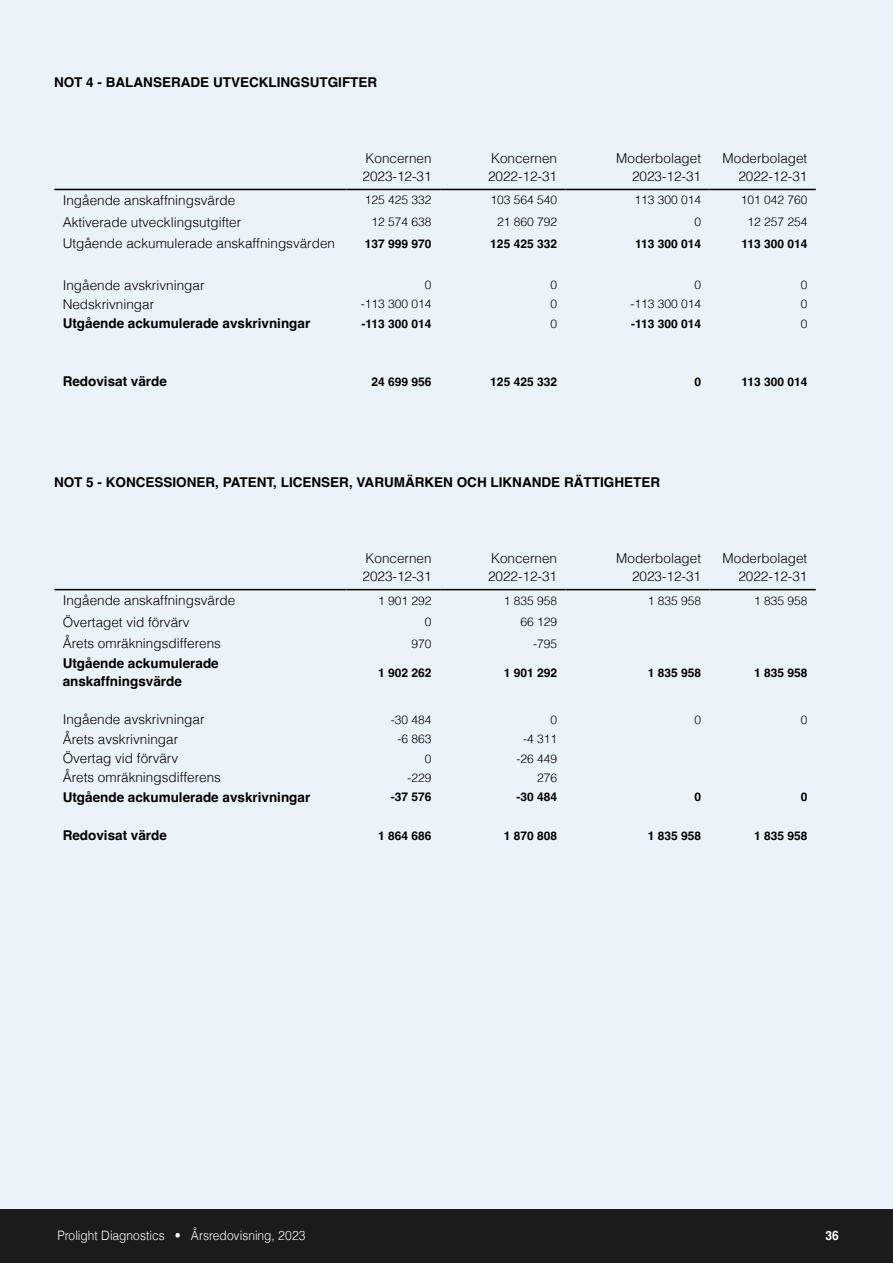
<style>
.page{position:relative;width:893px;height:1263px;background:#fff}
.page>*{position:absolute;margin:0;border:0;box-sizing:border-box;transform-origin:0 0}
.t1{font:300 13.5px/18px "Helvetica";color:#000}
.t2{font:700 13.5px/18px "Helvetica";color:#000}
.t3{font:300 12.9px "Helvetica";color:#fff;scale:.93 1}
.t4{font:700 12.9px "Helvetica";color:#fff;scale:.93 1}
.t5{font:300 12px "Helvetica";color:#000}
.t6{font:700 12px "Helvetica";color:#000}
</style>
<div class="page">
<div style="left:0;top:1209px;width:893px;height:54px;background:#1b1b1b"></div>
<div style="left:0;top:0;width:893px;height:1209px;background:#eaf2fa"></div>
<hr style="left:54px;top:189px;width:293px;height:1px;background:#000">
<hr style="left:440px;top:189px;width:126px;height:1px;background:#000">
<hr style="left:710px;top:189px;width:106px;height:1px;background:#000">
<hr style="left:566px;top:189px;width:144px;height:1px;background:#000">
<hr style="left:347px;top:189px;width:93px;height:1px;background:#000">
<hr style="left:54px;top:589px;width:293px;height:1px;background:#000">
<hr style="left:440px;top:589px;width:126px;height:1px;background:#000">
<hr style="left:710px;top:589px;width:106px;height:1px;background:#000">
<hr style="left:566px;top:589px;width:144px;height:1px;background:#000">
<hr style="left:347px;top:589px;width:93px;height:1px;background:#000">
<p class="t2" style="left:54px;top:73px;width:325px">NOT 4 - BALANSERADE UTVECKLINGSUTGIFTER</p>
<p class="t1" style="left:363px;top:148px;width:71px">Koncernen<br>2023-12-31</p>
<p class="t1" style="left:488px;top:148px;width:71px">Koncernen<br>2022-12-31</p>
<p class="t1" style="left:616px;top:148px;width:86px;text-align:right">Moderbolaget<br>2023-12-31</p>
<p class="t1" style="left:723px;top:148px;width:86px;text-align:right">Moderbolaget<br>2022-12-31</p>
<p class="t1" style="left:63px;top:190px;width:174px">Ingående anskaffningsvärde</p>
<p class="t5" style="left:365px;top:190px;width:68px">125 425 332</p>
<p class="t5" style="left:490px;top:190px;width:68px">103 564 540</p>
<p class="t5" style="left:634px;top:190px;width:68px">113 300 014</p>
<p class="t5" style="left:741px;top:190px;width:68px">101 042 760</p>
<p class="t1" style="left:63px;top:212px;width:180px">Aktiverade utvecklingsutgifter</p>
<p class="t5" style="left:372px;top:211px;width:62px">12 574 638</p>
<p class="t5" style="left:497px;top:211px;width:62px">21 860 792</p>
<p class="t5" style="left:694px;top:211px;width:8px">0</p>
<p class="t5" style="left:747px;top:211px;width:62px">12 257 254</p>
<p class="t1" style="left:63px;top:233px;width:274px">Utgående ackumulerade anskaffningsvärden</p>
<p class="t6" style="left:365px;top:234px;width:68px">137 999 970</p>
<p class="t6" style="left:490px;top:234px;width:68px">125 425 332</p>
<p class="t6" style="left:635px;top:234px;width:68px">113 300 014</p>
<p class="t6" style="left:741px;top:234px;width:68px">113 300 014</p>
<p class="t1" style="left:63px;top:275px;width:143px">Ingående avskrivningar</p>
<p class="t5" style="left:425px;top:275px;width:8px">0</p>
<p class="t5" style="left:550px;top:275px;width:8px">0</p>
<p class="t5" style="left:694px;top:275px;width:8px">0</p>
<p class="t5" style="left:801px;top:275px;width:8px">0</p>
<p class="t1" style="left:63px;top:294px;width:93px">Nedskrivningar</p>
<p class="t5" style="left:361px;top:294px;width:72px">-113 300 014</p>
<p class="t5" style="left:550px;top:294px;width:8px">0</p>
<p class="t5" style="left:630px;top:294px;width:72px">-113 300 014</p>
<p class="t5" style="left:801px;top:294px;width:8px">0</p>
<p class="t2" style="left:63px;top:315px;width:249px">Utgående ackumulerade avskrivningar</p>
<p class="t6" style="left:362px;top:314px;width:72px">-113 300 014</p>
<p class="t5" style="left:550px;top:313px;width:8px">0</p>
<p class="t6" style="left:631px;top:314px;width:72px">-113 300 014</p>
<p class="t5" style="left:801px;top:313px;width:8px">0</p>
<p class="t2" style="left:63px;top:373px;width:106px">Redovisat värde</p>
<p class="t6" style="left:372px;top:372px;width:62px">24 699 956</p>
<p class="t6" style="left:490px;top:372px;width:68px">125 425 332</p>
<p class="t6" style="left:694px;top:372px;width:8px">0</p>
<p class="t6" style="left:741px;top:372px;width:68px">113 300 014</p>
<p class="t2" style="left:54px;top:473px;width:608px">NOT 5 - KONCESSIONER, PATENT, LICENSER, VARUMÄRKEN OCH LIKNANDE RÄTTIGHETER</p>
<p class="t1" style="left:363px;top:548px;width:71px">Koncernen<br>2023-12-31</p>
<p class="t1" style="left:488px;top:548px;width:71px">Koncernen<br>2022-12-31</p>
<p class="t1" style="left:616px;top:548px;width:86px;text-align:right">Moderbolaget<br>2023-12-31</p>
<p class="t1" style="left:723px;top:548px;width:86px;text-align:right">Moderbolaget<br>2022-12-31</p>
<p class="t1" style="left:63px;top:590px;width:174px">Ingående anskaffningsvärde</p>
<p class="t5" style="left:378px;top:590px;width:55px">1 901 292</p>
<p class="t5" style="left:504px;top:590px;width:55px">1 835 958</p>
<p class="t5" style="left:648px;top:590px;width:55px">1 835 958</p>
<p class="t5" style="left:754px;top:590px;width:55px">1 835 958</p>
<p class="t1" style="left:63px;top:612px;width:128px">Övertaget vid förvärv</p>
<p class="t5" style="left:425px;top:612px;width:8px">0</p>
<p class="t5" style="left:520px;top:612px;width:38px">66 129</p>
<p class="t1" style="left:63px;top:633px;width:160px">Årets omräkningsdifferens</p>
<p class="t5" style="left:412px;top:633px;width:22px">970</p>
<p class="t5" style="left:533px;top:633px;width:26px">-795</p>
<p class="t2" style="left:63px;top:655px;width:158px">Utgående ackumulerade anskaffningsvärde</p>
<p class="t6" style="left:378px;top:663px;width:55px">1 902 262</p>
<p class="t6" style="left:504px;top:663px;width:55px">1 901 292</p>
<p class="t6" style="left:648px;top:663px;width:55px">1 835 958</p>
<p class="t6" style="left:754px;top:663px;width:55px">1 835 958</p>
<p class="t1" style="left:63px;top:710px;width:143px">Ingående avskrivningar</p>
<p class="t5" style="left:391px;top:709px;width:42px">-30 484</p>
<p class="t5" style="left:550px;top:709px;width:8px">0</p>
<p class="t5" style="left:694px;top:709px;width:8px">0</p>
<p class="t5" style="left:801px;top:709px;width:8px">0</p>
<p class="t1" style="left:63px;top:729px;width:117px">Årets avskrivningar</p>
<p class="t5" style="left:398px;top:729px;width:36px">-6 863</p>
<p class="t5" style="left:523px;top:729px;width:36px">-4 311</p>
<p class="t1" style="left:63px;top:748px;width:117px">Övertag vid förvärv</p>
<p class="t5" style="left:425px;top:748px;width:8px">0</p>
<p class="t5" style="left:516px;top:748px;width:42px">-26 449</p>
<p class="t1" style="left:63px;top:768px;width:160px">Årets omräkningsdifferens</p>
<p class="t5" style="left:408px;top:767px;width:26px">-229</p>
<p class="t5" style="left:537px;top:767px;width:22px">276</p>
<p class="t2" style="left:63px;top:788px;width:249px">Utgående ackumulerade avskrivningar</p>
<p class="t6" style="left:391px;top:787px;width:42px">-37 576</p>
<p class="t6" style="left:516px;top:787px;width:42px">-30 484</p>
<p class="t6" style="left:694px;top:787px;width:8px">0</p>
<p class="t6" style="left:801px;top:787px;width:8px">0</p>
<p class="t2" style="left:63px;top:827px;width:106px">Redovisat värde</p>
<p class="t6" style="left:378px;top:826px;width:55px">1 864 686</p>
<p class="t6" style="left:504px;top:826px;width:55px">1 870 808</p>
<p class="t6" style="left:648px;top:826px;width:55px">1 835 958</p>
<p class="t6" style="left:754px;top:826px;width:55px">1 835 958</p>
<p class="t3" style="left:57px;top:1225px;width:268px">Prolight Diagnostics • Årsredovisning, 2023</p>
<p class="t4" style="left:825px;top:1225px;width:16px">36</p>
</div>
